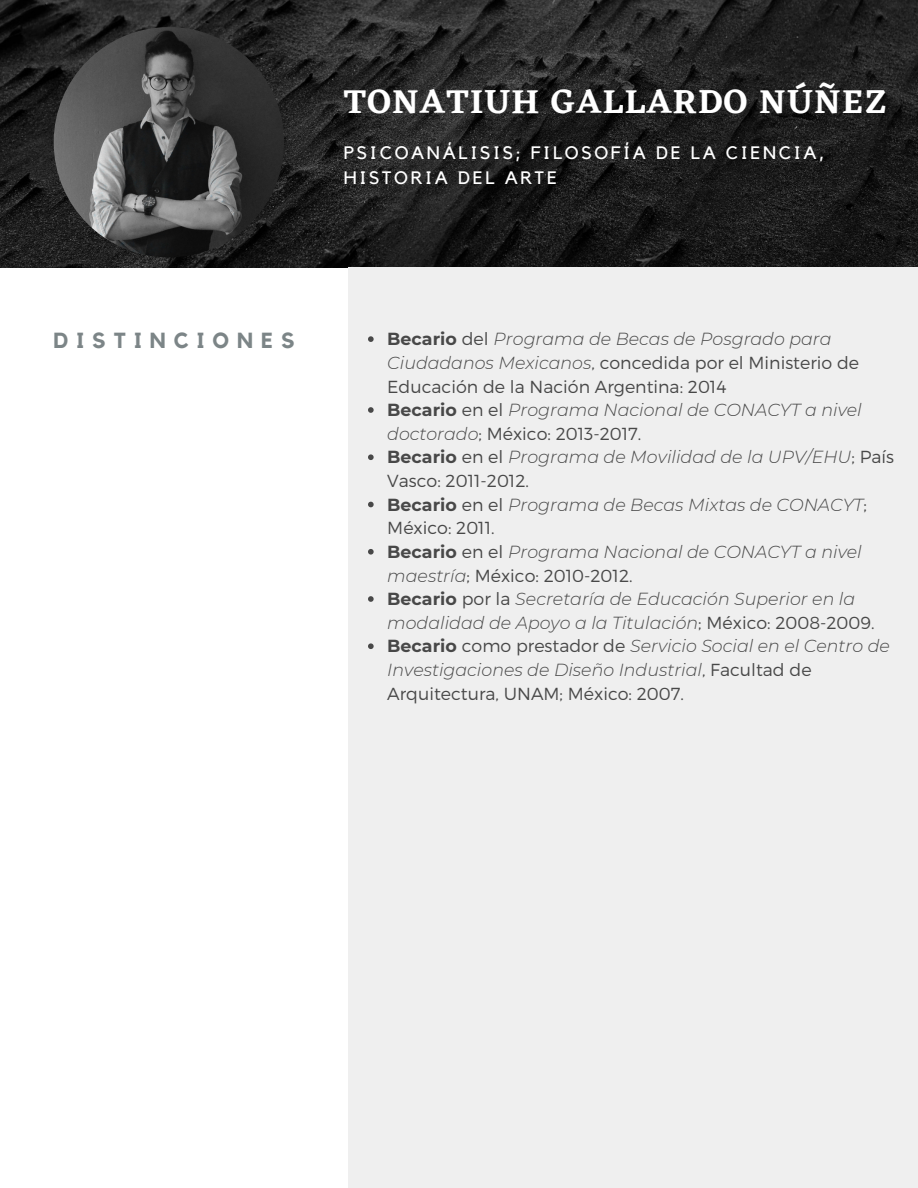
<style>
.page{position:relative;width:918px;height:1188px;background:#fff}
.page>*{position:absolute;margin:0;border:0;box-sizing:border-box;transform-origin:0 0}
.t1{font:600 34.5px "Eczar";letter-spacing:.04em;color:#fff}
.t2{font:700 21.75px "Kollektif";letter-spacing:.37em;color:#7c8587}
.t3{font:18px/24.8px "Kollektif";letter-spacing:.145em;color:#fff}
.t4{font:italic 300 17.4px/23.7px "Montserrat";color:#484848}
.t5{font:300 17.4px/23.7px "Montserrat";color:#484848}
.s1{font-weight:700}
.s2{font-style:italic}
.s3{font-weight:700;font-style:normal}
.s4{font-style:normal}
</style>
<div class="page">
<img style="left:0;top:0;width:918px;height:267px">
<img style="left:54px;top:27px;width:230px;height:230px;border-radius:50%">
<div style="left:348px;top:267px;width:570px;height:921px;background:#efefef"></div>
<svg style="left:368px;top:336px;width:6px;height:6px"></svg>
<svg style="left:368px;top:407px;width:6px;height:6px"></svg>
<svg style="left:368px;top:454px;width:6px;height:6px"></svg>
<svg style="left:368px;top:502px;width:6px;height:5px"></svg>
<svg style="left:368px;top:549px;width:6px;height:6px"></svg>
<svg style="left:368px;top:596px;width:6px;height:6px"></svg>
<svg style="left:368px;top:643px;width:6px;height:6px"></svg>
<p class="t1" style="left:344px;top:81px;width:544px">TONATIUH GALLARDO NÚÑEZ</p>
<p class="t3" style="left:344px;top:142px;width:482px">PSICOANÁLISIS; FILOSOFÍA DE LA CIENCIA,<br>HISTORIA DEL ARTE</p>
<p class="t2" style="left:54px;top:331px;width:242px">DISTINCIONES</p>
<p class="t5" style="left:387px;top:326px;width:473px"><span class="s1">Becario</span> del <span class="s2">Programa de Becas de Posgrado para<br>Ciudadanos Mexicanos</span>, concedida por el Ministerio de<br>Educación de la Nación Argentina: 2014</p>
<p class="t4" style="left:387px;top:398px;width:476px"><span class="s3">Becario</span> <span class="s4">en el</span> Programa Nacional de CONACYT a nivel doctorado<span class="s4">; México: 2013-2017.</span></p>
<p class="t4" style="left:387px;top:445px;width:508px"><span class="s3">Becario</span> <span class="s4">en el</span> Programa de Movilidad de la UPV/EHU<span class="s4">; País<br>Vasco: 2011-2012.</span></p>
<p class="t4" style="left:387px;top:493px;width:481px"><span class="s3">Becario</span> <span class="s4">en el</span> Programa de Becas Mixtas de CONACYT<span class="s4">;<br>México: 2011.</span></p>
<p class="t4" style="left:387px;top:540px;width:476px"><span class="s3">Becario</span> <span class="s4">en el</span> Programa Nacional de CONACYT a nivel maestría<span class="s4">; México: 2010-2012.</span></p>
<p class="t4" style="left:387px;top:587px;width:489px"><span class="s3">Becario</span> <span class="s4">por la</span> Secretaría de Educación Superior en la modalidad de Apoyo a la Titulación<span class="s4">; México: 2008-2009.</span></p>
<p class="t4" style="left:387px;top:634px;width:504px"><span class="s3">Becario</span> <span class="s4">como prestador de</span> Servicio Social en el Centro de<br>Investigaciones de Diseñ o Industrial<span class="s4">, Facultad de<br>Arquitectura, UNAM; México: 2007.</span></p>
</div>
